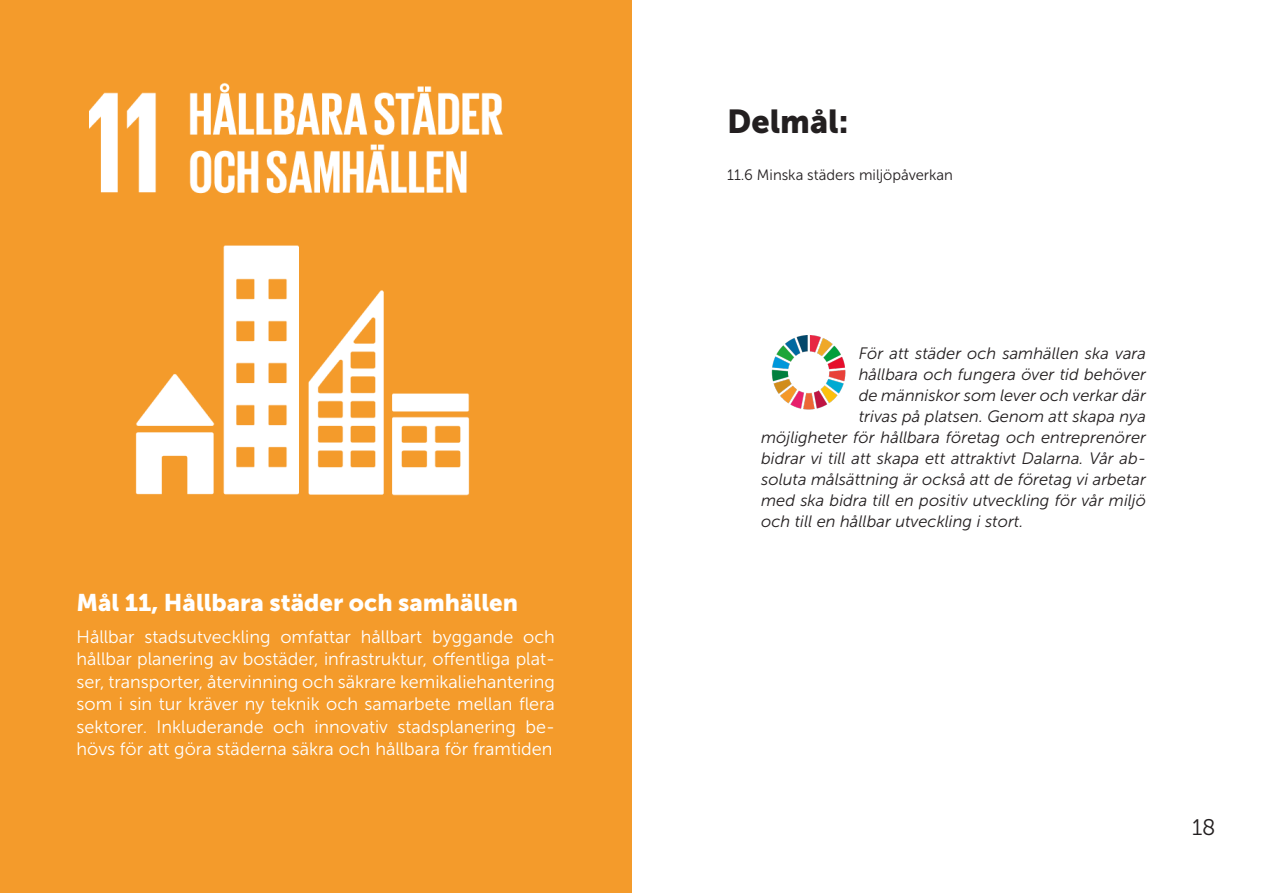
<style>
.page{position:relative;width:1263px;height:893px;background:#fff}
.page>*{position:absolute;margin:0;border:0;box-sizing:border-box;transform-origin:0 0}
.t1{font:33px "Museo Sans 900";color:#231f20}
.t2{font:24px "Museo Sans 900";color:#fff}
.t3{font:22.5px "Museo Slab 300";color:#231f20}
.t4{font:18px/22.5px "Museo Sans 300";color:#fff;text-align:justify}
.t5{font:italic 16.5px "Museo Sans 300";color:#231f20}
.t6{font:15px "Museo Sans 300";color:#231f20}
</style>
<div class="page">
<div style="left:0;top:0;width:631px;height:893px;background:#f49b2b"></div>
<img style="left:89px;top:82px;width:414px;height:414px">
<img style="left:771px;top:336px;width:75px;height:74px">
<p class="t2" style="left:77px;top:589px;width:443px">Mål 11, Hållbara städer och samhällen</p>
<p class="t4" style="left:77px;top:625px;width:480px">Hållbar stadsutveckling omfattar hållbart byggande och hållbar planering av bostäder, infrastruktur, offentliga plat&shy;ser, transporter, återvinning och säkrare kemikaliehantering som i sin tur kräver ny teknik och samarbete mellan flera sektorer. Inkluderande och innovativ stadsplanering be&shy;hövs för att göra städerna säkra och hållbara för framtiden</p>
<p class="t1" style="left:727px;top:103px;width:123px">Delmål:</p>
<p class="t6" style="left:727px;top:167px;width:227px">11.6 Minska städers miljöpåverkan</p>
<p class="t5" style="left:859px;top:344px;width:289px">För att städer och samhällen ska vara</p>
<p class="t5" style="left:859px;top:365px;width:289px">hållbara och fungera över tid behöver</p>
<p class="t5" style="left:859px;top:386px;width:289px">de människor som lever och verkar där</p>
<p class="t5" style="left:859px;top:407px;width:289px">trivas på platsen. Genom att skapa nya</p>
<p class="t5" style="left:761px;top:428px;width:386px">möjligheter för hållbara företag och entreprenörer</p>
<p class="t5" style="left:761px;top:449px;width:386px">bidrar vi till att skapa ett attraktivt Dalarna. Vår ab-</p>
<p class="t5" style="left:761px;top:470px;width:386px">soluta målsättning är också att de företag vi arbetar</p>
<p class="t5" style="left:761px;top:491px;width:386px">med ska bidra till en positiv utveckling för vår miljö</p>
<p class="t5" style="left:761px;top:512px;width:264px">och till en hållbar utveckling i stort.</p>
<p class="t3" style="left:1192px;top:815px;width:25px">18</p>
</div>
